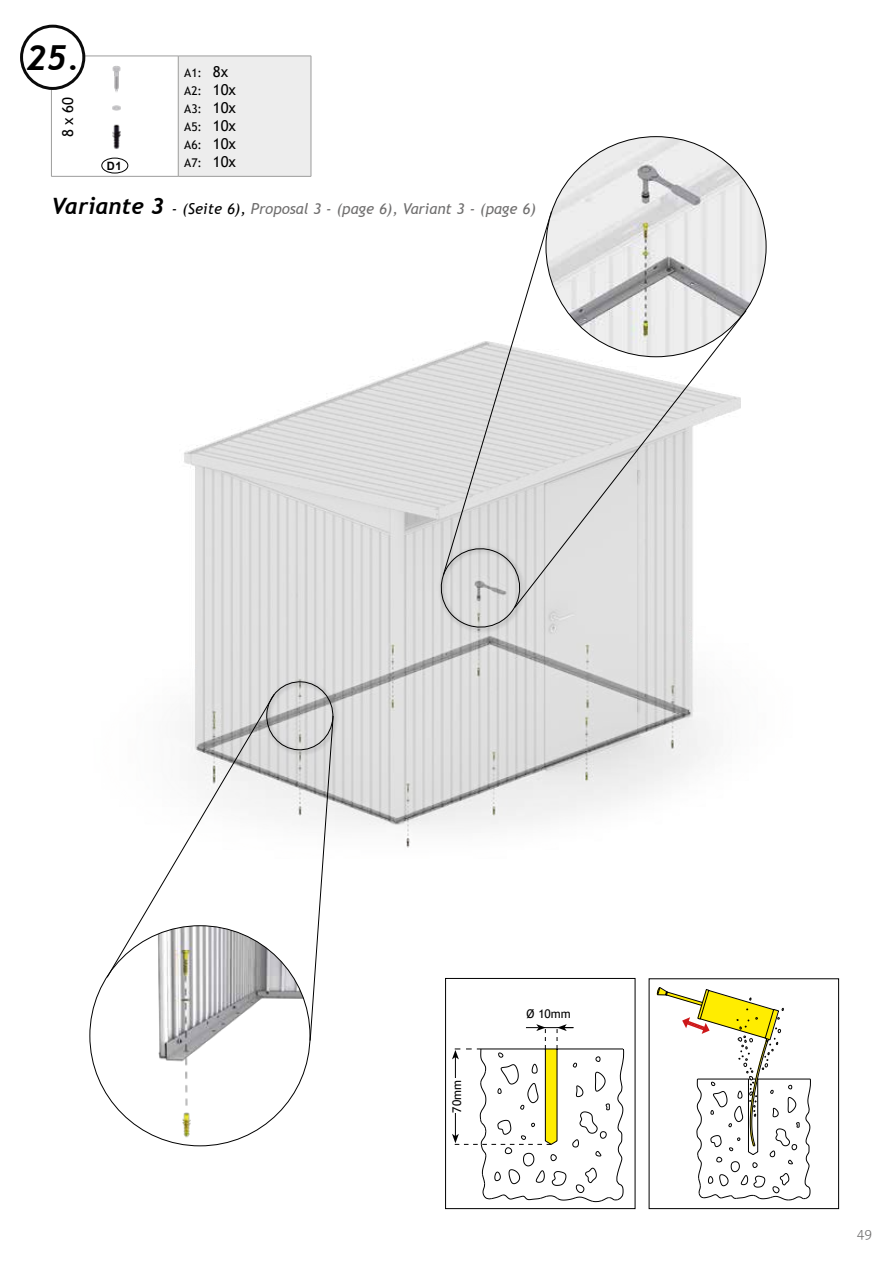
<style>
.page{position:relative;width:893px;height:1263px;background:#fff}
.page>*{position:absolute;margin:0;border:0;box-sizing:border-box;transform-origin:0 0}
.t1{font:italic 700 34.5px "Trebuchet";color:#000}
.t2{font:italic 15px "Trebuchet MS";color:#706f6f}
.t3{font:15px "Trebuchet MS";color:#000}
.t4{font:300 13.5px "The Sans";color:#706f6f}
.t5{font:12px/18px "Trebuchet MS";color:#000}
.t6{font:700 11.4px "Arial";color:#000}
.s1{font-size:15px}
.s2{font-family:"Trebuchet";font-weight:700;font-size:22.5px;color:#000}
.s3{color:#000}
</style>
<div class="page">
<img style="left:184px;top:298px;width:570px;height:550px">
<svg style="left:552px;top:310px;width:195px;height:298px"></svg>
<img style="left:546px;top:137px;width:220px;height:220px;border-radius:110px">
<svg style="left:435px;top:211px;width:117px;height:422px"></svg>
<img style="left:62px;top:63px;width:59px;height:86px">
<div style="left:178px;top:56px;width:133px;height:120px;background:#ededed"></div>
<hr style="left:51px;top:56px;width:127px;height:1px;background:#9d9d9c">
<hr style="left:51px;top:56px;width:1px;height:120px;background:#9d9d9c">
<hr style="left:178px;top:56px;width:133px;height:1px;background:#9d9d9c">
<hr style="left:178px;top:56px;width:1px;height:120px;background:#9d9d9c">
<hr style="left:311px;top:56px;width:1px;height:120px;background:#9d9d9c">
<hr style="left:51px;top:176px;width:127px;height:1px;background:#9d9d9c">
<hr style="left:178px;top:176px;width:133px;height:1px;background:#9d9d9c">
<div style="left:22px;top:26px;width:62px;height:62px;background:#fff;border-radius:50%"></div>
<div style="left:20px;top:25px;width:65px;height:65px;border:3px solid #0a0a0a;border-radius:50%"></div>
<div style="left:101px;top:158px;width:27px;height:15px;border:1px solid #000;border-radius:50%"></div>
<div style="left:263px;top:678px;width:76px;height:78px;background:#000;opacity:.75"></div>
<svg style="left:265px;top:681px;width:70px;height:360px"></svg>
<svg style="left:107px;top:694px;width:168px;height:282px"></svg>
<img style="left:90px;top:926px;width:220px;height:220px;border-radius:110px">
<div style="left:445px;top:978px;width:190px;height:231px;border:1px solid #000"></div>
<svg style="left:452px;top:1024px;width:172px;height:178px"></svg>
<hr style="left:543px;top:1027px;width:30px;height:1px;background:#000">
<div style="left:452px;top:1078px;width:11px;height:34px;background:#fff"></div>
<div style="left:649px;top:978px;width:190px;height:231px;border:1px solid #000"></div>
<svg style="left:657px;top:987px;width:154px;height:213px"></svg>
<h1 class="t1" style="left:26px;top:35px;width:55px">25.</h1>
<p class="t5" style="left:184px;top:63px;width:53px">A1: <span class="s1">8x<br></span>A2: <span class="s1">10x<br></span>A3: <span class="s1">10x<br></span>A5: <span class="s1">10x<br></span>A6: <span class="s1">10x<br></span>A7: <span class="s1">10x</span></p>
<p class="t3" style="left:59px;top:137px;width:42px;rotate:-90deg">8 x 60</p>
<p class="t6" style="left:107px;top:158px;width:16px">D1</p>
<p class="t2" style="left:51px;top:200px;width:486px"><span class="s2">Variante 3</span> <span class="s3">- (Seite 6),</span> Proposal 3 - (page 6), Variant 3 - (page 6)</p>
<p class="t5" style="left:448px;top:1112px;width:34px;rotate:-90deg">70mm</p>
<p class="t5" style="left:526px;top:1005px;width:46px">Ø 10mm</p>
<p class="t4" style="left:857px;top:1221px;width:17px">49</p>
</div>
